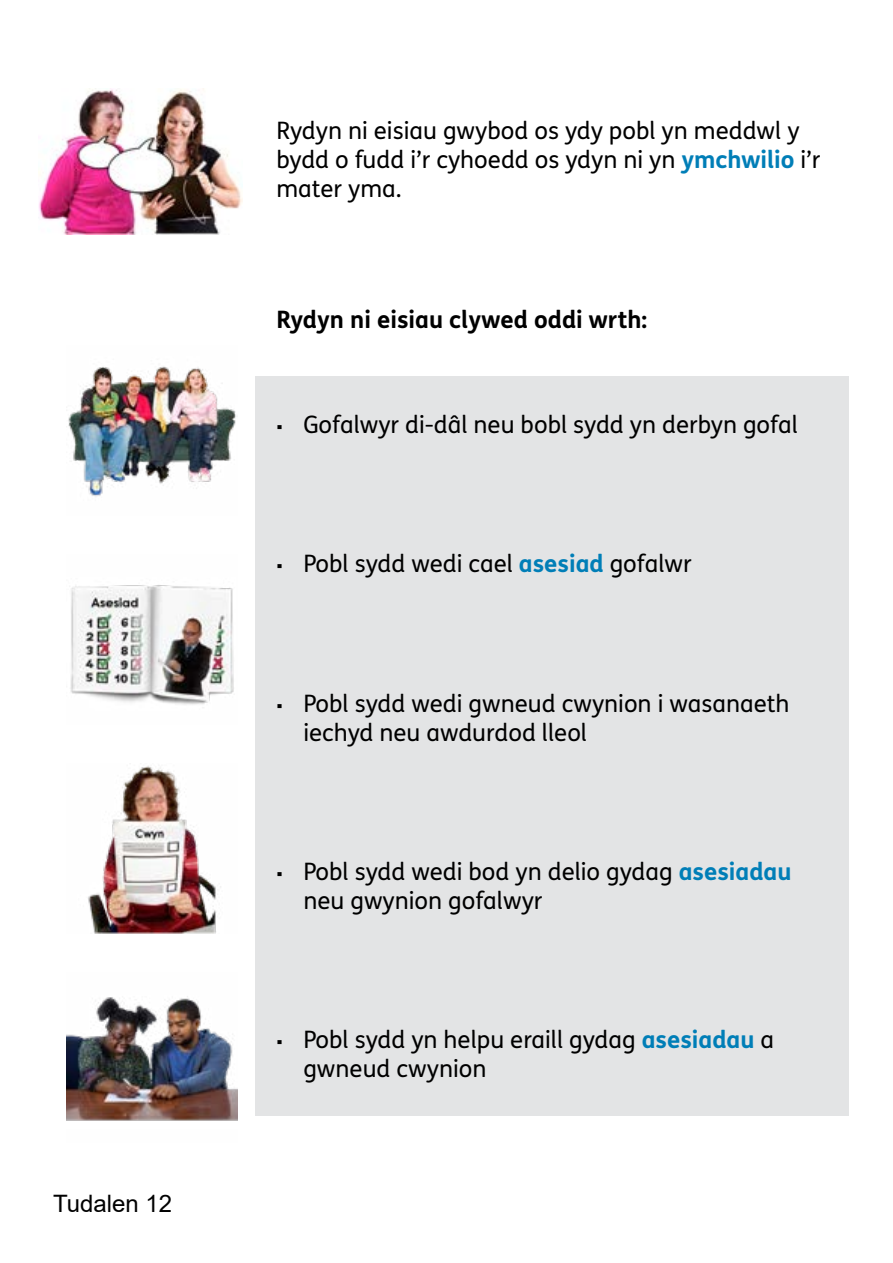
<style>
.page{position:relative;width:893px;height:1263px;background:#fff}
.page>*{position:absolute;margin:0;border:0;box-sizing:border-box;transform-origin:0 0}
.Bodytext{font:24px/28.8px "FS Me Pro";color:#000}
.Bodytext-2{font:700 24px "FS Me Pro";color:#000}
.t1{font:24px "Arial";color:#000}
.s1{font-weight:700;color:#007eb7}
.s2{font-family:"Verdana";font-size:18px}
</style>
<div class="page">
<div style="left:255px;top:376px;width:593px;height:740px;background:#e3e4e5"></div>
<img style="left:38px;top:89px;width:204px;height:146px">
<img style="left:68px;top:366px;width:168px;height:131px">
<img style="left:70px;top:585px;width:164px;height:120px">
<img style="left:67px;top:996px;width:170px;height:125px">
<img style="left:88px;top:766px;width:133px;height:168px">
<p class="t1" style="left:53px;top:1187px;width:121px">Tudalen 12</p>
<p class="Bodytext" style="left:276px;top:116px;width:546px">Rydyn ni eisiau gwybod os ydy pobl yn meddwl y bydd o fudd i’r cyhoedd os ydyn ni yn <span class="s1">ymchwilio</span> i’r mater yma.</p>
<p class="Bodytext-2" style="left:276px;top:301px;width:372px">Rydyn ni eisiau clywed oddi wrth:</p>
<p class="Bodytext" style="left:276px;top:410px;width:523px"><span class="s2">▪</span> Gofalwyr di-dâl neu bobl sydd yn derbyn gofal</p>
<p class="Bodytext" style="left:276px;top:549px;width:417px"><span class="s2">▪</span> Pobl sydd wedi cael <span class="s1">asesiad</span> gofalwr</p>
<p class="Bodytext" style="left:303px;top:688px;width:488px;text-indent:-27px"><span class="s2">▪</span> Pobl sydd wedi gwneud cwynion i wasanaeth iechyd neu awdurdod lleol</p>
<p class="Bodytext" style="left:303px;top:857px;width:490px;text-indent:-27px"><span class="s2">▪</span> Pobl sydd wedi bod yn delio gydag <span class="s1">asesiadau </span>neu gwynion gofalwyr</p>
<p class="Bodytext" style="left:303px;top:1025px;width:472px;text-indent:-27px"><span class="s2">▪</span> Pobl sydd yn helpu eraill gydag <span class="s1">asesiadau</span> a gwneud cwynion</p>
</div>
